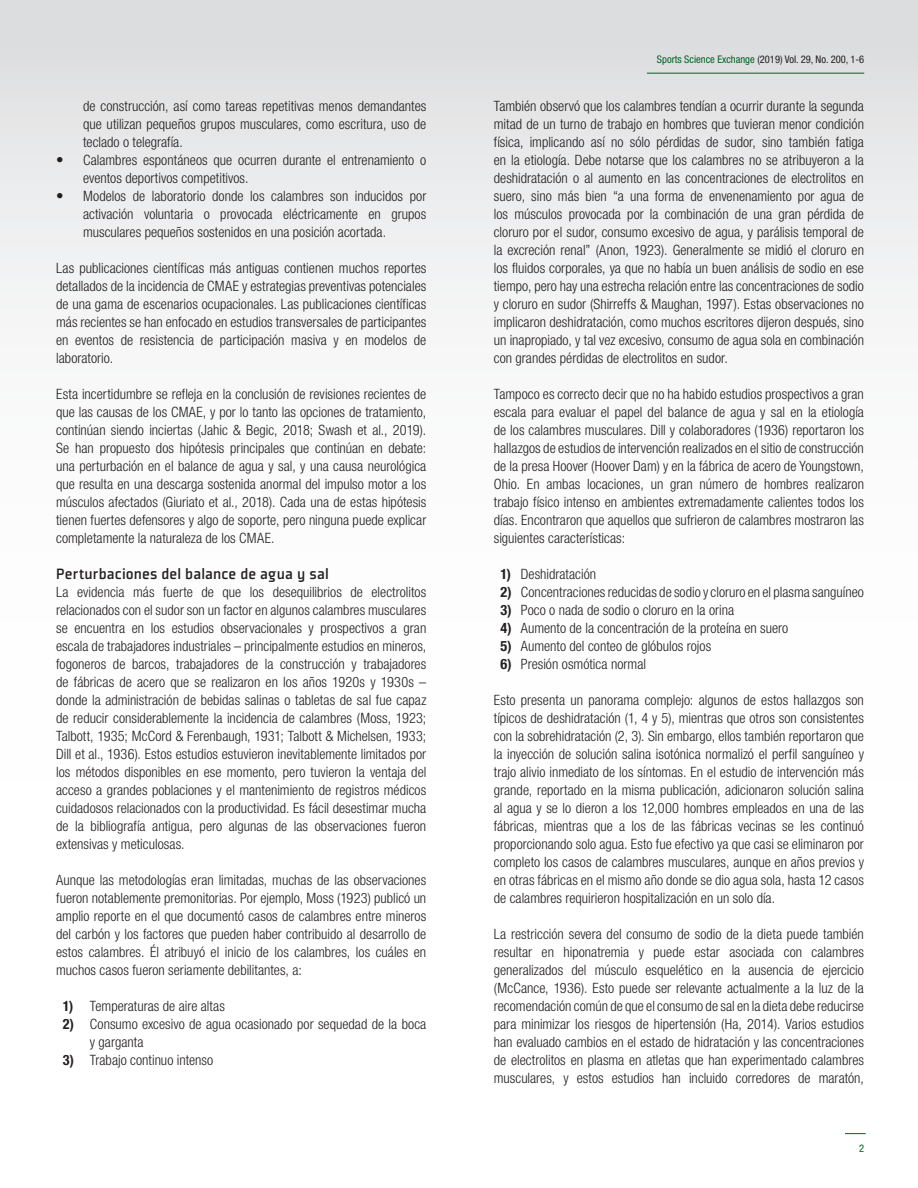
<style>
.page{position:relative;width:918px;height:1188px;background:#fff}
.page>*{position:absolute;margin:0;border:0;box-sizing:border-box;transform-origin:0 0}
.newbody_text_no_bull{font:500 16.5px "Plexes Pro";letter-spacing:.005em;color:#231f20}
.newbody_text_no_bull-2{font:300 condensed 14.25px/18px "Helvetica Neue LT Std";color:#231f20;text-align:justify}
.t1{font:condensed 10.5px "Helvetica Neue LT Std";color:#231f20}
.t2{font:condensed 10.5px "Helvetica Neue LT Std";color:#016226}
.s1{font-size:15px}
.s2{font-weight:700}
.s3{color:#016226}
</style>
<div class="page">
<div style="left:0;top:0;width:918px;height:1188px;background:linear-gradient(to bottom,#e8e9ea,#fff)"></div>
<hr style="left:647px;top:73px;width:217px;height:1px;background:#016226">
<svg style="left:845px;top:1133px;width:21px;height:1px"></svg>
<p class="newbody_text_no_bull-2" style="left:83px;top:97px;width:345px">de construcción, así como tareas repetitivas menos demandantes que utilizan pequeños grupos musculares, como escritura, uso de teclado o telegrafía.</p>
<p class="newbody_text_no_bull-2" style="left:83px;top:151px;width:345px;text-indent:-27px"><span class="s1">•</span> Calambres espontáneos que ocurren durante el entrenamiento o eventos deportivos competitivos.</p>
<p class="newbody_text_no_bull-2" style="left:83px;top:187px;width:345px;text-indent:-27px"><span class="s1">•</span> Modelos de laboratorio donde los calambres son inducidos por activación voluntaria o provocada eléctricamente en grupos musculares pequeños sostenidos en una posición acortada.</p>
<p class="newbody_text_no_bull-2" style="left:56px;top:259px;width:372px">Las publicaciones científicas más antiguas contienen muchos reportes detallados de la incidencia de CMAE y estrategias preventivas potenciales de una gama de escenarios ocupacionales. Las publicaciones científicas más recientes se han enfocado en estudios transversales de participantes en eventos de resistencia de participación masiva y en modelos de laboratorio.</p>
<p class="newbody_text_no_bull-2" style="left:56px;top:385px;width:372px">Esta incertidumbre se refleja en la conclusión de revisiones recientes de que las causas de los CMAE, y por lo tanto las opciones de tratamiento, continúan siendo inciertas (Jahic &amp; Begic, 2018; Swash et al., 2019).<br>Se han propuesto dos hipótesis principales que continúan en debate: una perturbación en el balance de agua y sal, y una causa neurológica que resulta en una descarga sostenida anormal del impulso motor a los músculos afectados (Giuriato et al., 2018). Cada una de estas hipótesis tienen fuertes defensores y algo de soporte, pero ninguna puede explicar completamente la naturaleza de los CMAE.</p>
<p class="newbody_text_no_bull" style="left:56px;top:564px;width:274px">Perturbaciones del balance de agua y sal</p>
<p class="newbody_text_no_bull-2" style="left:56px;top:583px;width:372px">La evidencia más fuerte de que los desequilibrios de electrolitos relacionados con el sudor son un factor en algunos calambres musculares se encuentra en los estudios observacionales y prospectivos a gran escala de trabajadores industriales – principalmente estudios en mineros, fogoneros de barcos, trabajadores de la construcción y trabajadores de fábricas de acero que se realizaron en los años 1920s y 1930s – donde la administración de bebidas salinas o tabletas de sal fue capaz de reducir considerablemente la incidencia de calambres (Moss, 1923; Talbott, 1935; McCord &amp; Ferenbaugh, 1931; Talbott &amp; Michelsen, 1933; Dill et al., 1936). Estos estudios estuvieron inevitablemente limitados por los métodos disponibles en ese momento, pero tuvieron la ventaja del acceso a grandes poblaciones y el mantenimiento de registros médicos cuidadosos relacionados con la productividad. Es fácil desestimar mucha de la bibliografía antigua, pero algunas de las observaciones fueron extensivas y meticulosas.</p>
<p class="newbody_text_no_bull-2" style="left:56px;top:871px;width:372px">Aunque las metodologías eran limitadas, muchas de las observaciones fueron notablemente premonitorias. Por ejemplo, Moss (1923) publicó un amplio reporte en el que documentó casos de calambres entre mineros del carbón y los factores que pueden haber contribuido al desarrollo de estos calambres. Él atribuyó el inicio de los calambres, los cuáles en muchos casos fueron seriamente debilitantes, a:</p>
<p class="newbody_text_no_bull-2" style="left:63px;top:997px;width:164px"><span class="s2">1)</span> Temperaturas de aire altas</p>
<p class="newbody_text_no_bull-2" style="left:90px;top:1015px;width:338px;text-indent:-27px"><span class="s2">2)</span> Consumo excesivo de agua ocasionado por sequedad de la boca y garganta</p>
<p class="newbody_text_no_bull-2" style="left:63px;top:1051px;width:152px"><span class="s2">3)</span> Trabajo continuo intenso</p>
<p class="t1" style="left:657px;top:53px;width:209px"><span class="s3">Sports Science Exchange</span> (2019) Vol. 29, No. 200, 1-6</p>
<p class="newbody_text_no_bull-2" style="left:494px;top:97px;width:372px">También observó que los calambres tendían a ocurrir durante la segunda mitad de un turno de trabajo en hombres que tuvieran menor condición física, implicando así no sólo pérdidas de sudor, sino también fatiga en la etiología. Debe notarse que los calambres no se atribuyeron a la deshidratación o al aumento en las concentraciones de electrolitos en suero, sino más bien “a una forma de envenenamiento por agua de los músculos provocada por la combinación de una gran pérdida de cloruro por el sudor, consumo excesivo de agua, y parálisis temporal de la excreción renal” (Anon, 1923). Generalmente se midió el cloruro en los fluidos corporales, ya que no había un buen análisis de sodio en ese tiempo, pero hay una estrecha relación entre las concentraciones de sodio y cloruro en sudor (Shirreffs &amp; Maughan, 1997). Estas observaciones no implicaron deshidratación, como muchos escritores dijeron después, sino un inapropiado, y tal vez excesivo, consumo de agua sola en combinación con grandes pérdidas de electrolitos en sudor.</p>
<p class="newbody_text_no_bull-2" style="left:494px;top:385px;width:372px">Tampoco es correcto decir que no ha habido estudios prospectivos a gran escala para evaluar el papel del balance de agua y sal en la etiología de los calambres musculares. Dill y colaboradores (1936) reportaron los hallazgos de estudios de intervención realizados en el sitio de construcción de la presa Hoover (Hoover Dam) y en la fábrica de acero de Youngstown, Ohio. En ambas locaciones, un gran número de hombres realizaron trabajo físico intenso en ambientes extremadamente calientes todos los días. Encontraron que aquellos que sufrieron de calambres mostraron las siguientes características:</p>
<p class="newbody_text_no_bull-2" style="left:501px;top:565px;width:97px"><span class="s2">1)</span> Deshidratación</p>
<p class="newbody_text_no_bull-2" style="left:501px;top:583px;width:365px"><span class="s2">2)</span> Concentraciones reducidas de sodio y cloruro en el plasma sanguíneo</p>
<p class="newbody_text_no_bull-2" style="left:501px;top:601px;width:235px"><span class="s2">3)</span> Poco o nada de sodio o cloruro en la orina</p>
<p class="newbody_text_no_bull-2" style="left:501px;top:619px;width:289px"><span class="s2">4)</span> Aumento de la concentración de la proteína en suero</p>
<p class="newbody_text_no_bull-2" style="left:501px;top:637px;width:212px"><span class="s2">5)</span> Aumento del conteo de glóbulos rojos</p>
<p class="newbody_text_no_bull-2" style="left:501px;top:655px;width:147px"><span class="s2">6)</span> Presión osmótica normal</p>
<p class="newbody_text_no_bull-2" style="left:494px;top:691px;width:372px">Esto presenta un panorama complejo: algunos de estos hallazgos son típicos de deshidratación (1, 4 y 5), mientras que otros son consistentes con la sobrehidratación (2, 3). Sin embargo, ellos también reportaron que la inyección de solución salina isotónica normalizó el perfil sanguíneo y trajo alivio inmediato de los síntomas. En el estudio de intervención más grande, reportado en la misma publicación, adicionaron solución salina al agua y se lo dieron a los 12,000 hombres empleados en una de las fábricas, mientras que a los de las fábricas vecinas se les continuó proporcionando solo agua. Esto fue efectivo ya que casi se eliminaron por completo los casos de calambres musculares, aunque en años previos y en otras fábricas en el mismo año donde se dio agua sola, hasta 12 casos de calambres requirieron hospitalización en un solo día.</p>
<p class="newbody_text_no_bull-2" style="left:494px;top:925px;width:372px">La restricción severa del consumo de sodio de la dieta puede también resultar en hiponatremia y puede estar asociada con calambres generalizados del músculo esquelético en la ausencia de ejercicio (McCance, 1936). Esto puede ser relevante actualmente a la luz de la recomendación común de que el consumo de sal en la dieta debe reducirse para minimizar los riesgos de hipertensión (Ha, 2014). Varios estudios han evaluado cambios en el estado de hidratación y las concentraciones de electrolitos en plasma en atletas que han experimentado calambres musculares, y estos estudios han incluido corredores de maratón,</p>
<p class="t2" style="left:859px;top:1142px;width:7px">2</p>
</div>
